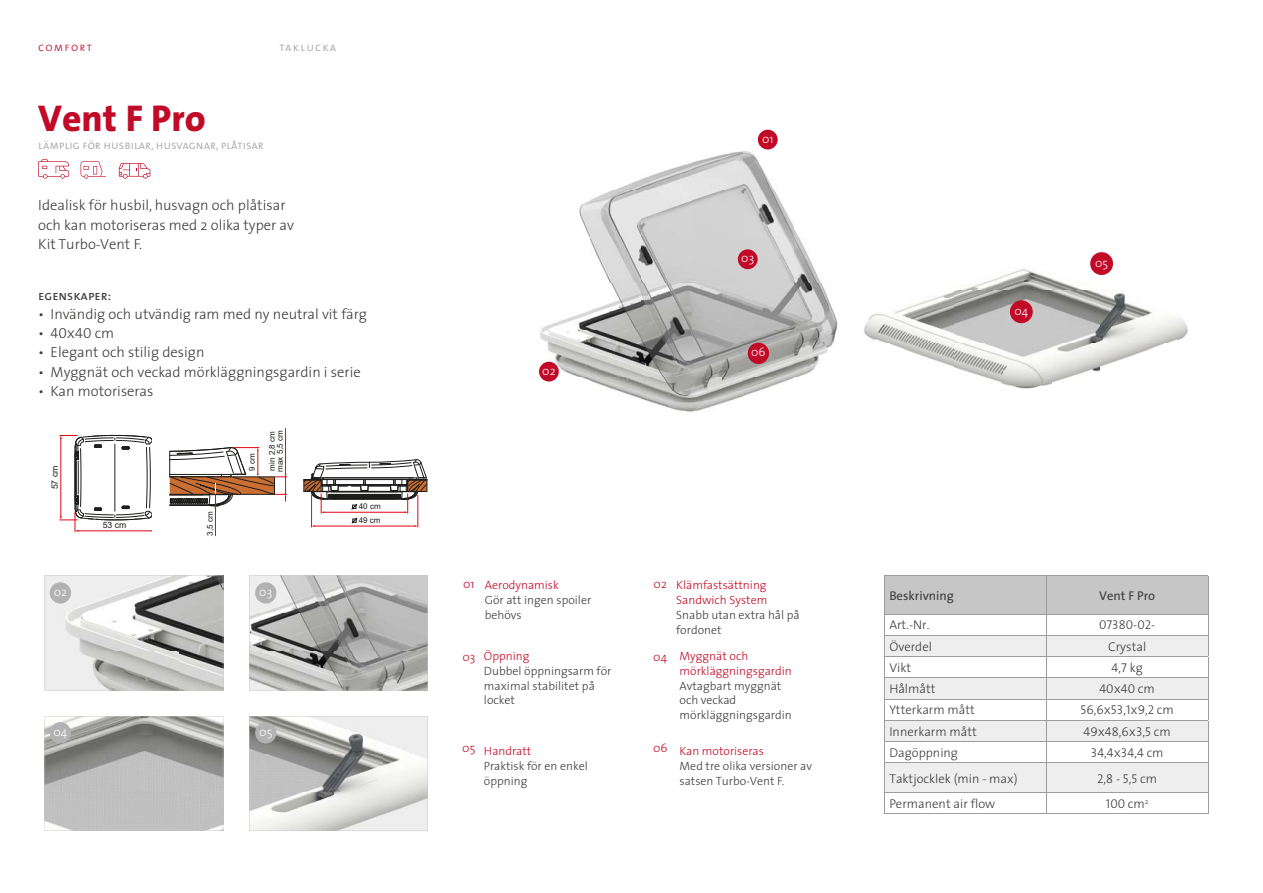
<style>
.page{position:relative;width:1263px;height:893px;background:#fff}
.page>*{position:absolute;margin:0;border:0;box-sizing:border-box;transform-origin:0 0}
.t1{font:800 37.5px "The Sans";color:#c10a27}
.t2{font:300 14.7px/19.2px "The Sans";color:#3c3c3b}
.t3{font:14.7px "The Sans Light Caps";color:#3c3c3b}
.t4{font:13.5px "The Sans Regular Caps";color:#3c3c3b}
.t5{font:300 12.75px "The Sans";color:#3c3c3b}
.t6{font:12.75px "The Sans Light Caps";color:#3c3c3b}
.t7{font:12.75px "The Sans";color:#3c3c3b}
.t8{font:300 12.15px "The Sans";color:#fff}
.t9{font:300 12px/14.9px "The Sans";color:#3c3c3b}
.t10{font:300 12px/14.9px "The Sans";color:#c10a27}
.t11{font:12px "The Sans Light Caps";color:#9d9d9c}
.t12{font:300 12px "The Sans";color:#fff}
.t13{font:12px "The Sans Light Caps";letter-spacing:.1em;color:#9d9d9c}
.t14{font:12px "The Sans Light Caps";letter-spacing:.1em;color:#c10a27}
.t15{font:8.7px "Arial";color:#1d1d1b}
.t16{font:8.1px/8.1px "Arial";color:#1d1d1b}
.s1{font-family:"The Sans";font-weight:300}
</style>
<div class="page">
<svg style="left:38px;top:159px;width:31px;height:20px"></svg>
<svg style="left:81px;top:161px;width:25px;height:18px"></svg>
<svg style="left:119px;top:163px;width:31px;height:16px"></svg>
<hr style="left:285px;top:428px;width:1px;height:46px;background:#e30613">
<svg style="left:170px;top:447px;width:117px;height:89px"></svg>
<svg style="left:303px;top:459px;width:125px;height:68px"></svg>
<svg style="left:60px;top:435px;width:92px;height:97px"></svg>
<img style="left:864px;top:252px;width:324px;height:137px">
<img style="left:540px;top:145px;width:298px;height:267px">
<div style="left:539px;top:362px;width:20px;height:19px;background:#c10a27;border-radius:50%"></div>
<div style="left:1010px;top:300px;width:23px;height:23px;background:#c10a27;border-radius:50%"></div>
<div style="left:738px;top:249px;width:20px;height:20px;background:#c10a27;border-radius:50%"></div>
<div style="left:1090px;top:252px;width:23px;height:23px;background:#c10a27;border-radius:50%"></div>
<div style="left:748px;top:343px;width:21px;height:21px;background:#c10a27;border-radius:50%"></div>
<div style="left:758px;top:130px;width:20px;height:19px;background:#c10a27;border-radius:50%"></div>
<img style="left:294px;top:690px;width:89px;height:1px">
<svg style="left:249px;top:575px;width:179px;height:115px;background:#b0b0ae"></svg>
<img style="left:89px;top:690px;width:90px;height:1px">
<svg style="left:45px;top:575px;width:178px;height:115px;background:#c8c8c6"></svg>
<svg style="left:45px;top:716px;width:178px;height:115px;background:#aeaeac"></svg>
<svg style="left:249px;top:716px;width:179px;height:115px"></svg>
<div style="left:255px;top:722px;width:21px;height:21px;background:#b3b2b2;border-radius:50%"></div>
<div style="left:255px;top:582px;width:21px;height:22px;background:#b3b2b2;border-radius:50%"></div>
<div style="left:50px;top:722px;width:21px;height:21px;background:#b3b2b2;border-radius:50%"></div>
<div style="left:50px;top:582px;width:21px;height:22px;background:#b3b2b2;border-radius:50%"></div>
<hr style="left:884px;top:575px;width:162px;height:1px;background:#9d9d9c">
<hr style="left:1046px;top:575px;width:162px;height:1px;background:#9d9d9c">
<hr style="left:884px;top:814px;width:162px;height:1px;background:#9d9d9c">
<hr style="left:1046px;top:814px;width:162px;height:1px;background:#9d9d9c">
<svg style="left:884px;top:576px;width:325px;height:238px"></svg>
<p class="t14" style="left:38px;top:40px;width:55px">comfort</p>
<p class="t13" style="left:280px;top:40px;width:58px">taklucka</p>
<h1 class="t1" style="left:38px;top:86px;width:169px">Vent F Pro</h1>
<p class="t11" style="left:38px;top:138px;width:227px">lämplig för husbilar, husvagnar, plåtisar</p>
<p class="t2" style="left:38px;top:195px;width:257px">Idealisk för husbil, husvagn och plåtisar och kan motoriseras med 2 olika typer av<br>Kit Turbo-Vent F.</p>
<p class="t4" style="left:38px;top:288px;width:74px">egenskaper:</p>
<p class="t2" style="left:38px;top:304px;width:330px">• Invändig och utvändig ram med ny neutral vit färg</p>
<p class="t3" style="left:38px;top:325px;width:77px">• 40x40 <span class="s1">cm</span></p>
<p class="t2" style="left:38px;top:342px;width:168px">• Elegant och stilig design</p>
<p class="t2" style="left:38px;top:361px;width:324px">• Myggnät och veckad mörkläggningsgardin i serie</p>
<p class="t2" style="left:38px;top:381px;width:117px">• Kan motoriseras</p>
<p class="t15" style="left:49px;top:489px;width:25px;rotate:-90deg">57 cm</p>
<p class="t12" style="left:54px;top:582px;width:15px">02</p>
<p class="t15" style="left:103px;top:519px;width:25px">53 cm</p>
<p class="t12" style="left:53px;top:722px;width:15px">04</p>
<p class="t16" style="left:206px;top:536px;width:26px;rotate:-90deg">3,5 cm</p>
<p class="t16" style="left:248px;top:471px;width:19px;rotate:-90deg">9 cm</p>
<p class="t16" style="left:268px;top:472px;width:43px;rotate:-90deg">min 2,8 cm max 5,5 cm</p>
<p class="t12" style="left:259px;top:582px;width:14px">03</p>
<p class="t8" style="left:259px;top:722px;width:15px">05</p>
<p class="t16" style="left:359px;top:502px;width:23px">40 cm</p>
<p class="t16" style="left:359px;top:516px;width:23px">49 cm</p>
<p class="t12" style="left:542px;top:361px;width:15px">02</p>
<p class="t12" style="left:762px;top:129px;width:13px">01</p>
<p class="t12" style="left:741px;top:248px;width:14px">03</p>
<p class="t12" style="left:1095px;top:253px;width:15px">05</p>
<p class="t12" style="left:751px;top:342px;width:16px">06</p>
<p class="t12" style="left:1014px;top:301px;width:15px">04</p>
<p class="t10" style="left:485px;top:577px;width:76px">Aerodynamisk</p>
<p class="t9" style="left:485px;top:592px;width:108px">Gör att ingen spoiler behövs</p>
<p class="t10" style="left:463px;top:576px;width:13px">01</p>
<p class="t10" style="left:654px;top:576px;width:15px">02</p>
<p class="t10" style="left:462px;top:649px;width:14px">03</p>
<p class="t10" style="left:484px;top:648px;width:47px">Öppning</p>
<p class="t9" style="left:484px;top:663px;width:129px">Dubbel öppningsarm för maximal stabilitet på locket</p>
<p class="t10" style="left:653px;top:649px;width:15px">04</p>
<p class="t10" style="left:462px;top:741px;width:15px">05</p>
<p class="t10" style="left:653px;top:741px;width:16px">06</p>
<p class="t10" style="left:484px;top:743px;width:49px">Handratt</p>
<p class="t9" style="left:484px;top:758px;width:105px">Praktisk för en enkel öppning</p>
<p class="t10" style="left:676px;top:577px;width:93px">Klämfastsättning<br>Sandwich System</p>
<p class="t9" style="left:676px;top:607px;width:125px">Snabb utan extra hål på fordonet</p>
<p class="t10" style="left:679px;top:648px;width:114px">Myggnät och mörkläggningsgardin</p>
<p class="t9" style="left:679px;top:678px;width:114px">Avtagbart myggnät och veckad mörkläggningsgardin</p>
<p class="t10" style="left:679px;top:743px;width:86px">Kan motoriseras</p>
<p class="t9" style="left:679px;top:758px;width:134px">Med tre olika versioner av satsen Turbo-Vent F.</p>
<p class="t7" style="left:889px;top:585px;width:66px">Beskrivning</p>
<p class="t7" style="left:1099px;top:585px;width:58px">Vent F Pro</p>
<p class="t5" style="left:889px;top:615px;width:42px">Art.-Nr.</p>
<p class="t6" style="left:1099px;top:618px;width:58px">07380-02-</p>
<p class="t5" style="left:889px;top:636px;width:44px">Överdel</p>
<p class="t5" style="left:1108px;top:636px;width:40px">Crystal</p>
<p class="t5" style="left:889px;top:657px;width:23px">Vikt</p>
<p class="t6" style="left:1111px;top:661px;width:33px">4,7 <span class="s1">kg</span></p>
<p class="t5" style="left:889px;top:678px;width:48px">Hålmått</p>
<p class="t6" style="left:1099px;top:682px;width:57px">40x40 <span class="s1">cm</span></p>
<p class="t5" style="left:889px;top:700px;width:87px">Ytterkarm mått</p>
<p class="t6" style="left:1080px;top:703px;width:95px">56,6x53,1x9,2 <span class="s1">cm</span></p>
<p class="t5" style="left:889px;top:721px;width:89px">Innerkarm mått</p>
<p class="t6" style="left:1083px;top:724px;width:89px">49x48,6x3,5 <span class="s1">cm</span></p>
<p class="t5" style="left:889px;top:742px;width:70px">Dagöppning</p>
<p class="t6" style="left:1091px;top:746px;width:74px">34,4x34,4 <span class="s1">cm</span></p>
<p class="t5" style="left:889px;top:768px;width:130px">Taktjocklek (min - max)</p>
<p class="t6" style="left:1097px;top:771px;width:61px">2,8 - 5,5 <span class="s1">cm</span></p>
<p class="t5" style="left:889px;top:793px;width:107px">Permanent air flow</p>
<p class="t6" style="left:1106px;top:797px;width:44px">100 <span class="s1">cm</span><sup>2</sup></p>
</div>
